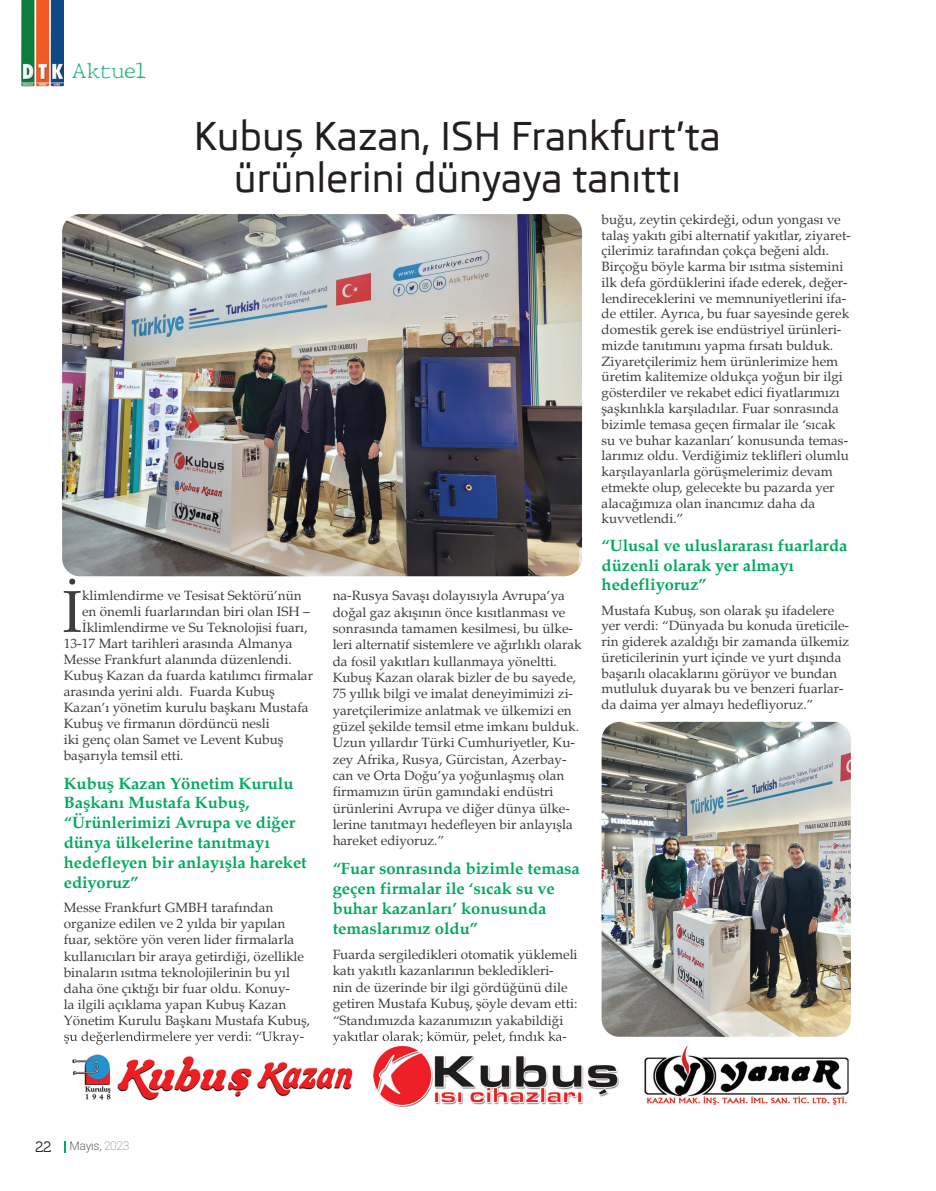
<style>
.page{position:relative;width:936px;height:1191px;background:#fff}
.page>*{position:absolute;margin:0;border:0;box-sizing:border-box;transform-origin:0 0}
.t1{font:58.95px "Palatino Normal Tr";color:#3e3e3f}
.t2{font:500 39px/42px "Skoda Pro";color:#231f20;text-align:center}
.t3{font:100 20.25px "JMH Typewriter";color:#26b57b}
.t4{font:700 16.5px/19.8px "Palatino Bold Tr";color:#00aa5f}
.t5{font:15px "Museo 300";color:#231f20}
.t6{font:13.5px/15.8px "Palatino Normal Tr";color:#3e3e3f}
.t7{font:300 12px "Roboto";letter-spacing:-.025em;color:#636366}
.s1{font-weight:100}
</style>
<div class="page">
<img style="left:22px;top:0;width:42px;height:87px">
<img style="left:62px;top:214px;width:520px;height:362px">
<img style="left:601px;top:722px;width:249px;height:314px">
<img style="left:72px;top:1036px;width:777px;height:72px">
<img style="left:64px;top:1036px;width:240px;height:8px">
<img style="left:333px;top:1036px;width:233px;height:8px">
<h3 class="t3" style="left:72px;top:58px;width:76px">Aktuel</h3>
<h2 class="t2" style="left:194px;top:115px;width:528px">Kubuş Kazan, ISH Frankfurt’ta ürünlerini dünyaya tanıttı</h2>
<p class="t6" style="left:601px;top:211px;width:251px">buğu, zeytin çekirdeği, odun yongası ve talaş yakıtı gibi alternatif yakıtlar, ziyaret&shy;çilerimiz tarafından çokça beğeni aldı.<br>Birçoğu böyle karma bir ısıtma sistemini ilk defa gördüklerini ifade ederek, değer&shy;lendireceklerini ve memnuniyetlerini ifa&shy;de ettiler. Ayrıca, bu fuar sayesinde gerek domestik gerek ise endüstriyel ürünleri&shy;mizde tanıtımını yapma fırsatı bulduk.<br>Ziyaretçilerimiz hem ürünlerimize hem üretim kalitemize oldukça yoğun bir ilgi gösterdiler ve rekabet edici fiyatlarımızı şaşkınlıkla karşıladılar. Fuar sonrasında bizimle temasa geçen firmalar ile ‘sıcak su ve buhar kazanları’ konusunda temas&shy;larımız oldu. Verdiğimiz teklifleri olumlu karşılayanlarla görüşmelerimiz devam etmekte olup, gelecekte bu pazarda yer alacağımıza olan inancımız daha da kuvvetlendi.”</p>
<p class="t4" style="left:601px;top:536px;width:247px">“Ulusal ve uluslararası fuarlarda düzenli olarak yer almayı hedefliyoruz”</p>
<p class="t6" style="left:601px;top:602px;width:249px">Mustafa Kubuş, son olarak şu ifadelere yer verdi: “Dünyada bu konuda üreticile&shy;rin giderek azaldığı bir zamanda ülkemiz üreticilerinin yurt içinde ve yurt dışında başarılı olacaklarını görüyor ve bundan mutluluk duyarak bu ve benzeri fuarlar&shy;da daima yer almayı hedefliyoruz.”</p>
<h1 class="t1" style="left:62px;top:576px;width:21px">İ</h1>
<p class="t6" style="left:82px;top:588px;width:221px">klimlendirme ve Tesisat Sektörü’nün</p>
<p class="t6" style="left:82px;top:604px;width:229px">en önemli fuarlarından biri olan ISH –</p>
<p class="t6" style="left:82px;top:619px;width:227px">İklimlendirme ve Su Teknolojisi fuarı,</p>
<p class="t6" style="left:64px;top:635px;width:230px">13-17 Mart tarihleri arasında Almanya</p>
<p class="t6" style="left:64px;top:651px;width:229px">Messe Frankfurt alanında düzenlendi.</p>
<p class="t6" style="left:64px;top:667px;width:251px">Kubuş Kazan da fuarda katılımcı firmalar</p>
<p class="t6" style="left:64px;top:684px;width:212px">arasında yerini aldı. Fuarda Kubuş</p>
<p class="t6" style="left:64px;top:700px;width:246px">Kazan’ı yönetim kurulu başkanı Mustafa</p>
<p class="t6" style="left:64px;top:716px;width:207px">Kubuş ve firmanın dördüncü nesli</p>
<p class="t6" style="left:64px;top:732px;width:221px">iki genç olan Samet ve Levent Kubuş</p>
<p class="t6" style="left:64px;top:748px;width:121px">başarıyla temsil etti.</p>
<p class="t4" style="left:64px;top:773px;width:244px">Kubuş Kazan Yönetim Kurulu<br>Başkanı Mustafa Kubuş, “Ürünlerimizi Avrupa ve diğer dünya ülkelerine tanıtmayı hedefleyen bir anlayışla hareket ediyoruz”</p>
<p class="t6" style="left:64px;top:900px;width:247px">Messe Frankfurt GMBH tarafından organize edilen ve 2 yılda bir yapılan fuar, sektöre yön veren lider firmalarla kullanıcıları bir araya getirdiği, özellikle binaların ısıtma teknolojilerinin bu yıl daha öne çıktığı bir fuar oldu. Konuy-<br>la ilgili açıklama yapan Kubuş Kazan Yönetim Kurulu Başkanı Mustafa Kubuş, şu değerlendirmelere yer verdi: “Ukray-</p>
<p class="t6" style="left:333px;top:588px;width:250px;line-height:16.4px">na-Rusya Savaşı dolayısıyla Avrupa’ya doğal gaz akışının önce kısıtlanması ve sonrasında tamamen kesilmesi, bu ülke&shy;leri alternatif sistemlere ve ağırlıklı olarak da fosil yakıtları kullanmaya yöneltti.<br>Kubuş Kazan olarak bizler de bu sayede, 75 yıllık bilgi ve imalat deneyimimizi zi&shy;yaretçilerimize anlatmak ve ülkemizi en güzel şekilde temsil etme imkanı bulduk.<br>Uzun yıllardır Türki Cumhuriyetler, Ku&shy;zey Afrika, Rusya, Gürcistan, Azerbay&shy;can ve Orta Doğu’ya yoğunlaşmış olan firmamızın ürün gamındaki endüstri ürünlerini Avrupa ve diğer dünya ülke&shy;lerine tanıtmayı hedefleyen bir anlayışla hareket ediyoruz.”</p>
<p class="t4" style="left:333px;top:858px;width:249px">“Fuar sonrasında bizimle temasa geçen firmalar ile ‘sıcak su ve buhar kazanları’ konusunda temaslarımız oldu”</p>
<p class="t6" style="left:333px;top:946px;width:246px;line-height:16.4px">Fuarda sergiledikleri otomatik yüklemeli katı yakıtlı kazanlarının bekledikleri-<br>nin de üzerinde bir ilgi gördüğünü dile getiren Mustafa Kubuş, şöyle devam etti: “Standımızda kazanımızın yakabildiği yakıtlar olarak; kömür, pelet, fındık ka-</p>
<p class="t5" style="left:35px;top:1138px;width:18px">22</p>
<p class="t7" style="left:70px;top:1137px;width:61px">Mayıs, <span class="s1">2023</span></p>
</div>
